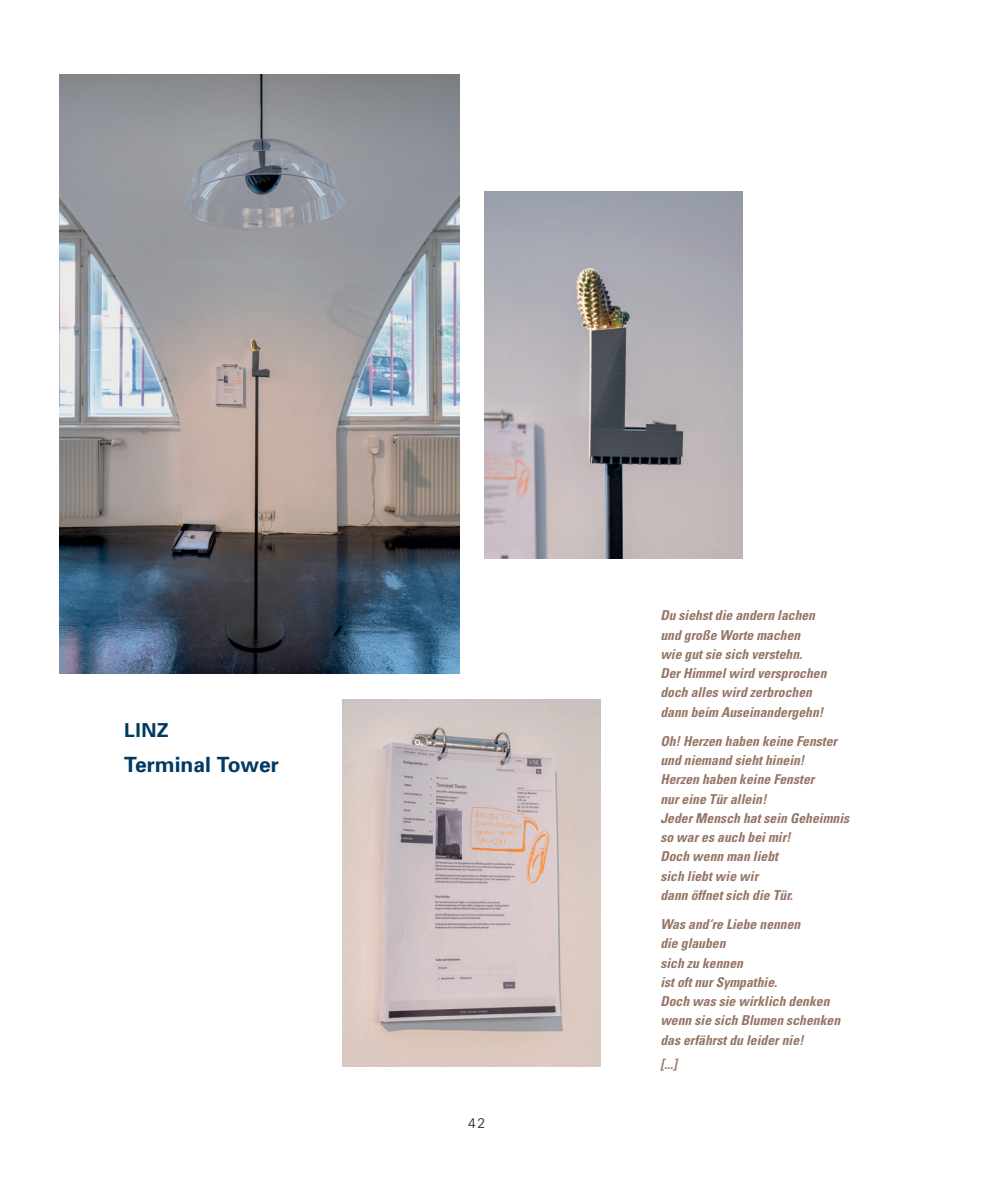
<style>
.page{position:relative;width:993px;height:1191px;background:#fff}
.page>*{position:absolute;margin:0;border:0;box-sizing:border-box;transform-origin:0 0}
.Titel_1{font:700 21px "Univers";color:#003a62}
.Ort{font:700 19.25px "Univers";color:#003a62}
.t1{font:300 14px "Univers";color:#231f20}
.Zitat{font:italic 700 condensed 13.65px "Univers";color:#957565}
</style>
<div class="page">
<img style="left:60px;top:74px;width:399px;height:599px">
<img style="left:484px;top:191px;width:258px;height:367px">
<img style="left:342px;top:699px;width:258px;height:368px">
<p class="Ort" style="left:124px;top:717px;width:46px">LINZ</p>
<p class="Titel_1" style="left:124px;top:750px;width:156px">Terminal Tower</p>
<p class="t1" style="left:468px;top:1114px;width:19px">42</p>
<p class="Zitat" style="left:660px;top:607px;width:156px">Du siehst die andern lachen</p>
<p class="Zitat" style="left:660px;top:626px;width:141px">und große Worte machen</p>
<p class="Zitat" style="left:660px;top:645px;width:143px">wie gut sie sich verstehn.</p>
<p class="Zitat" style="left:660px;top:665px;width:168px">Der Himmel wird versprochen</p>
<p class="Zitat" style="left:660px;top:684px;width:153px">doch alles wird zerbrochen</p>
<p class="Zitat" style="left:660px;top:703px;width:165px">dann beim Auseinandergehn!</p>
<p class="Zitat" style="left:660px;top:732px;width:178px">Oh! Herzen haben keine Fenster</p>
<p class="Zitat" style="left:660px;top:752px;width:146px">und niemand sieht hinein!</p>
<p class="Zitat" style="left:660px;top:771px;width:155px">Herzen haben keine Fenster</p>
<p class="Zitat" style="left:660px;top:790px;width:108px">nur eine Tür allein!</p>
<p class="Zitat" style="left:660px;top:809px;width:190px">Jeder Mensch hat sein Geheimnis</p>
<p class="Zitat" style="left:660px;top:829px;width:132px">so war es auch bei mir!</p>
<p class="Zitat" style="left:660px;top:848px;width:119px">Doch wenn man liebt</p>
<p class="Zitat" style="left:660px;top:867px;width:99px">sich liebt wie wir</p>
<p class="Zitat" style="left:660px;top:886px;width:134px">dann öffnet sich die Tür.</p>
<p class="Zitat" style="left:660px;top:915px;width:142px">Was and‘re Liebe nennen</p>
<p class="Zitat" style="left:660px;top:935px;width:67px">die glauben</p>
<p class="Zitat" style="left:660px;top:954px;width:84px">sich zu kennen</p>
<p class="Zitat" style="left:660px;top:973px;width:118px">ist oft nur Sympathie.</p>
<p class="Zitat" style="left:660px;top:992px;width:171px">Doch was sie wirklich denken</p>
<p class="Zitat" style="left:660px;top:1012px;width:181px">wenn sie sich Blumen schenken</p>
<p class="Zitat" style="left:660px;top:1031px;width:145px">das erfährst du leider nie!</p>
<p class="Zitat" style="left:660px;top:1055px;width:18px">[...]</p>
</div>
